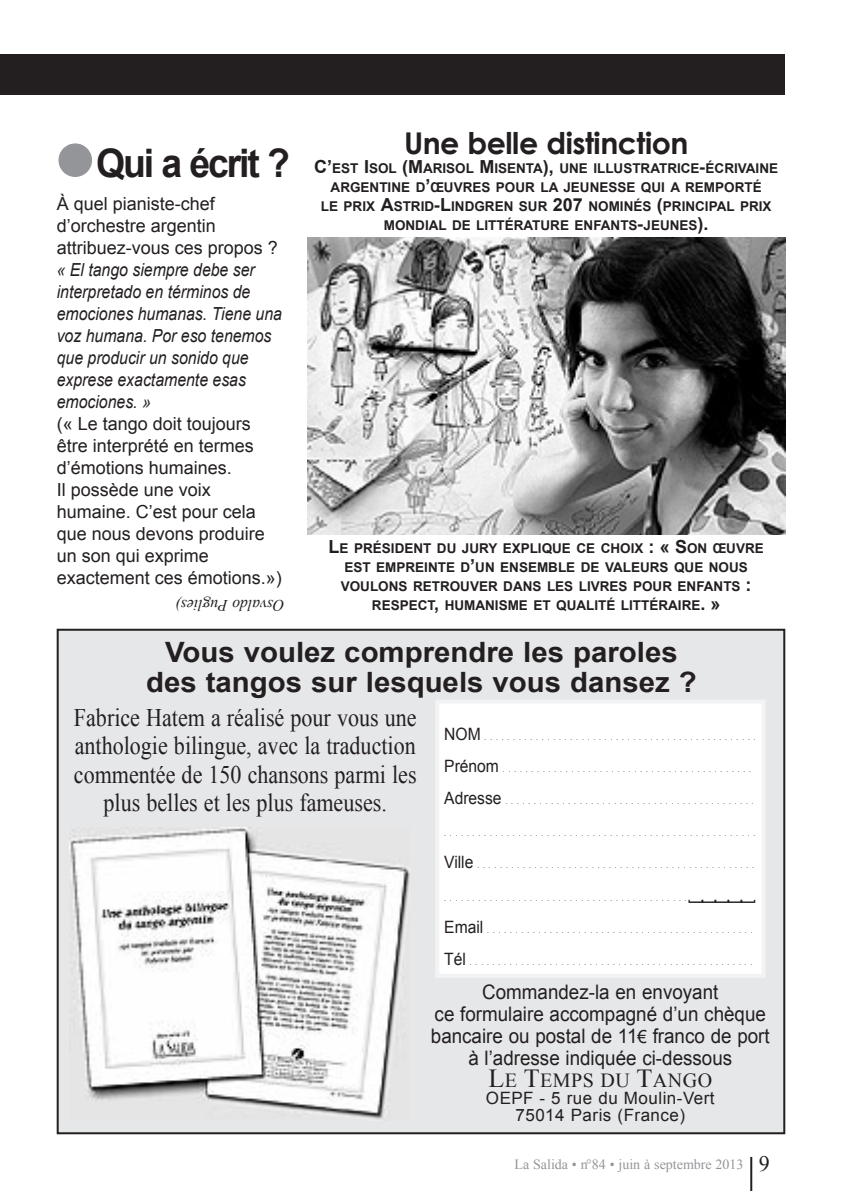
<style>
.page{position:relative;width:842px;height:1191px;background:#fff}
.page>*{position:absolute;margin:0;border:0;box-sizing:border-box;transform-origin:0 0}
.t1{font:700 39.2px "Arial";letter-spacing:-.055em;color:#231f20;scale:.95 1}
.t2{font:700 30px "Century Gothic";letter-spacing:-.015em;color:#231f20}
.t3{font:700 28px/30px "Arial";color:#231f20;text-align:center;scale:1.05 1}
.t4{font:25.2px/28.2px "Times New Roman";color:#231f20;text-align:center;scale:.87 1}
.t5{font:20px/22px "Arial";color:#231f20;text-align:center;scale:.94 1}
.t6{font:20px "Times New Roman";letter-spacing:.025em;color:#231f20}
.t7{font:18px/22px "Arial";color:#231f20}
.t8{font:italic 18px/22px "Arial";color:#231f20;scale:.88 1}
.t9{font:17px/17px "Arial";letter-spacing:.03em;color:#231f20;text-align:center}
.t10{font:17px "Arial";letter-spacing:.03em;color:#231f20;scale:.92 1}
.t11{font:17px "Arial";color:#231f20;scale:.92 1}
.t12{font:italic 16px "Times New Roman";color:#231f20}
.t13{font:16px/13px "Arial";color:#231f20;text-align:justify}
.t14{font:14px "Times New Roman";color:#939598}
.t15{font:700 13.6px/19px "Arial";color:#231f20;text-align:center}
.t16{font:7px "Arial";color:#231f20;scale:.92 1}
.s1{font-size:18px}
.s2{color:#939598}
.s3{font-size:26px}
.s4{font-size:22px;color:#231f20}
</style>
<div class="page">
<hr style="left:750px;top:1157px;width:2px;height:34px;background:#231f20">
<div style="left:0;top:54px;width:785px;height:40px;background:#231f20"></div>
<img style="left:307px;top:237px;width:478px;height:297px">
<div style="left:58px;top:630px;width:726px;height:503px;background:#e6e7e9"></div>
<div style="left:57px;top:629px;width:728px;height:505px;border:2px solid #231f20"></div>
<div style="left:439px;top:703px;width:322px;height:270px;background:#fff"></div>
<div style="left:435px;top:699px;width:330px;height:278px;border:4px solid #f2f3f4"></div>
<img style="left:69px;top:828px;width:340px;height:291px">
<h2 class="t2" style="left:404px;top:124px;width:286px">Une belle distinction</h2>
<h3 class="t15" style="left:314px;top:159px;width:465px"><span class="s1">C’</span>EST <span class="s1">I</span>SOL <span class="s1">(M</span>ARISOL <span class="s1">M</span>ISENTA<span class="s1">),</span> UNE ILLUSTRATRICE<span class="s1">-</span>ÉCRIVAINE ARGENTINE D<span class="s1">’</span>ŒUVRES POUR LA JEUNESSE QUI A REMPORTÉ<br>LE PRIX <span class="s1">A</span>STRID<span class="s1">-L</span>INDGREN SUR <span class="s1">207</span> NOMINÉS <span class="s1">(</span>PRINCIPAL PRIX MONDIAL DE LITTÉRATURE ENFANTS<span class="s1">-</span>JEUNES<span class="s1">).</span></h3>
<h1 class="t1" style="left:57px;top:141px;width:246px"><span class="s2">●</span>Qui a écrit ?</h1>
<h3 class="t7" style="left:57px;top:193px;width:223px">À quel pianiste-chef d’orchestre argentin attribuez-vous ces propos ?</h3>
<h3 class="t8" style="left:57px;top:259px;width:257px">« El tango siempre debe ser interpretado en términos de emociones humanas. Tiene una voz humana. Por eso tenemos que producir un sonido que exprese exactamente esas emociones. »</h3>
<h3 class="t7" style="left:57px;top:413px;width:227px">(« Le tango doit toujours être interprété en termes d’émotions humaines.<br>Il possède une voix humaine. C’est pour cela que nous devons produire un son qui exprime exactement ces émotions.»)</h3>
<h3 class="t15" style="left:329px;top:539px;width:437px"><span class="s1">L</span>E PRÉSIDENT DU JURY EXPLIQUE CE CHOIX <span class="s1">: « S</span>ON ŒUVRE EST EMPREINTE D<span class="s1">’</span>UN ENSEMBLE DE VALEURS QUE NOUS VOULONS RETROUVER DANS LES LIVRES POUR ENFANTS <span class="s1">:<br></span>RESPECT<span class="s1">,</span> HUMANISME ET QUALITÉ LITTÉRAIRE<span class="s1">. »</span></h3>
<h3 class="t3" style="left:146px;top:637px;width:526px">Vous voulez comprendre les paroles des tangos sur lesquels vous dansez ?</h3>
<h3 class="t12" style="left:284px;top:614px;width:110px;rotate:-180deg">Osvaldo Puglies)</h3>
<h3 class="t4" style="left:74px;top:703px;width:395px">Fabrice Hatem a réalisé pour vous une anthologie bilingue, avec la traduction commentée de 150 chansons parmi les plus belles et les plus fameuses.</h3>
<h3 class="t10" style="left:444px;top:725px;width:41px">NOM</h3>
<p class="t16" style="left:485px;top:734px;width:296px">. . . . . . . . . . . . . . . . . . . . . . . . . . . . . . . . . . . . . . . . . . . . . . . .</p>
<h3 class="t10" style="left:444px;top:757px;width:61px">Prénom</h3>
<p class="t16" style="left:503px;top:766px;width:271px">. . . . . . . . . . . . . . . . . . . . . . . . . . . . . . . . . . . . . . . . . . . .</p>
<h3 class="t11" style="left:444px;top:789px;width:64px">Adresse</h3>
<p class="t16" style="left:505px;top:798px;width:271px">. . . . . . . . . . . . . . . . . . . . . . . . . . . . . . . . . . . . . . . . . . . .</p>
<p class="t16" style="left:444px;top:830px;width:340px">. . . . . . . . . . . . . . . . . . . . . . . . . . . . . . . . . . . . . . . . . . . . . . . . . . . . . . .</p>
<h3 class="t10" style="left:444px;top:853px;width:33px">Ville</h3>
<p class="t16" style="left:477px;top:862px;width:302px">. . . . . . . . . . . . . . . . . . . . . . . . . . . . . . . . . . . . . . . . . . . . . . . . .</p>
<p class="t16" style="left:444px;top:894px;width:265px">. . . . . . . . . . . . . . . . . . . . . . . . . . . . . . . . . . . . . . . . . . .</p>
<h3 class="t10" style="left:444px;top:917px;width:44px">Email</h3>
<p class="t16" style="left:487px;top:926px;width:290px">. . . . . . . . . . . . . . . . . . . . . . . . . . . . . . . . . . . . . . . . . . . . . . .</p>
<h3 class="t10" style="left:444px;top:949px;width:25px">Tél</h3>
<p class="t16" style="left:470px;top:958px;width:308px">. . . . . . . . . . . . . . . . . . . . . . . . . . . . . . . . . . . . . . . . . . . . . . . . . .</p>
<h3 class="t13" style="left:688px;top:904px;width:6px;rotate:-90deg">[ [ [ [ [</h3>
<h3 class="t5" style="left:431px;top:981px;width:362px">Commandez-la en envoyant<br>ce formulaire accompagné d’un chèque bancaire ou postal de 11<span class="s1">€</span> franco de port à l’adresse indiquée ci-dessous</h3>
<h3 class="t6" style="left:488px;top:1069px;width:225px"><span class="s3">L</span>E <span class="s3">T</span>EMPS DU <span class="s3">T</span>ANGO</h3>
<h3 class="t9" style="left:486px;top:1089px;width:230px">OEPF - 5 rue du Moulin-Vert<br>75014 Paris (France)</h3>
<h3 class="t14" style="left:514px;top:1156px;width:257px">La Salida • n°84 • juin à septembre 2013 <span class="s4">9</span></h3>
</div>
